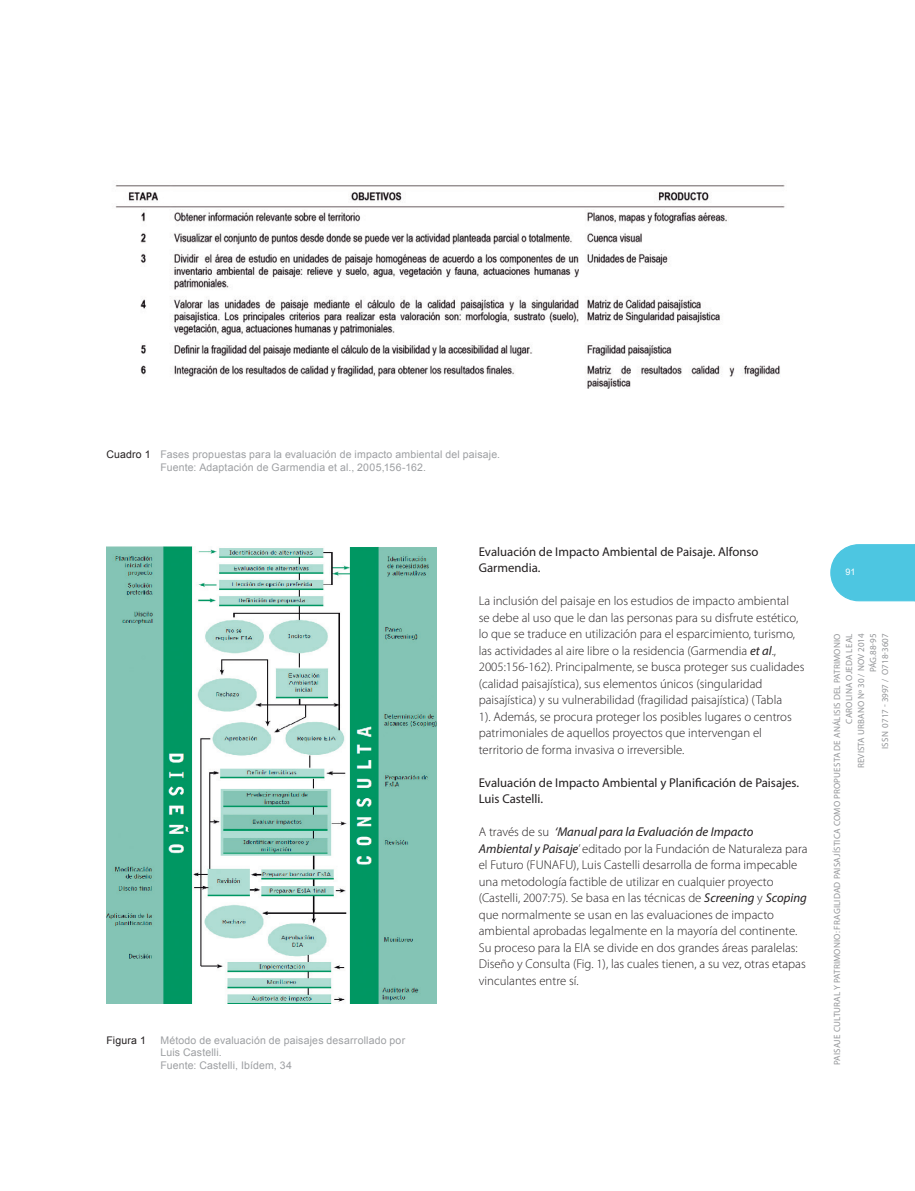
<style>
.page{position:relative;width:915px;height:1191px;background:#fff}
.page>*{position:absolute;margin:0;border:0;box-sizing:border-box;transform-origin:0 0}
.t1{font:300 12.75px/16.5px "Myriad Pro";color:#231f20}
.t2{font:12.75px/16.5px "Myriad Pro";color:#231f20}
.t3{font:10.5px/12.6px "Arial";letter-spacing:.015em;color:#9d9fa2}
.t4{font:10.5px "Arial";letter-spacing:.015em;color:#231f20}
.t5{font:9px/12px "Myriad Pro";letter-spacing:.02em;color:#939598;text-align:right}
.t6{font:9px "Arial";color:#fff}
.s1{color:#231f20}
.s2{font-weight:400;font-style:italic}
</style>
<div class="page">
<svg style="left:830px;top:544px;width:85px;height:58px;background:#5ccbe3"></svg>
<img style="left:115px;top:185px;width:670px;height:204px">
<img style="left:106px;top:546px;width:330px;height:457px">
<p class="t3" style="left:160px;top:448px;width:341px;text-indent:-54px"><span class="s1">Cuadro 1</span> Fases propuestas para la evaluación de impacto ambiental del paisaje.<br>Fuente: Adaptación de Garmendia et al., 2005,156-162.</p>
<p class="t4" style="left:106px;top:1033px;width:41px">Figura 1</p>
<p class="t3" style="left:160px;top:1033px;width:246px">Método de evaluación de paisajes desarrollado por<br>Luis Castelli.<br>Fuente: Castelli, Ibídem, 34</p>
<p class="t2" style="left:478px;top:543px;width:281px">Evaluación de Impacto Ambiental de Paisaje. Alfonso<br>Garmendia.</p>
<p class="t1" style="left:478px;top:593px;width:327px">La inclusión del paisaje en los estudios de impacto ambiental<br>se debe al uso que le dan las personas para su disfrute estético, lo que se traduce en utilización para el esparcimiento, turismo, las actividades al aire libre o la residencia (Garmendia <span class="s2">et al</span>., 2005:156-162). Principalmente, se busca proteger sus cualidades (calidad paisajística), sus elementos únicos (singularidad paisajística) y su vulnerabilidad (fragilidad paisajística) (Tabla<br>1). Además, se procura proteger los posibles lugares o centros patrimoniales de aquellos proyectos que intervengan el territorio de forma invasiva o irreversible.</p>
<p class="t2" style="left:478px;top:774px;width:322px">Evaluación de Impacto Ambiental y Planificación de Paisajes.<br>Luis Castelli.</p>
<p class="t1" style="left:478px;top:824px;width:330px">A través de su <span class="s2">‘Manual para la Evaluación de Impacto Ambiental y Paisaje</span>’ editado por la Fundación de Naturaleza para el Futuro (FUNAFU), Luis Castelli desarrolla de forma impecable una metodología factible de utilizar en cualquier proyecto (Castelli, 2007:75). Se basa en las técnicas de <span class="s2">Screening</span> y <span class="s2">Scoping </span>que normalmente se usan en las evaluaciones de impacto ambiental aprobadas legalmente en la mayoría del continente.<br>Su proceso para la EIA se divide en dos grandes áreas paralelas:<br>Diseño y Consulta (Fig. 1), las cuales tienen, a su vez, otras etapas vinculantes entre sí.</p>
<p class="t6" style="left:845px;top:566px;width:12px">91</p>
<p class="t5" style="left:830px;top:1065px;width:433px;rotate:-90deg">PAISAJE CULTURAL Y PATRIMONIO: FRAGILIDAD PAISAJÍSTICA COMO PROPUESTA DE ANÁLISIS DEL PATRIMONIO CAROLINA OJEDA LEAL<br>REVISTA URBANO Nº 30 / NOV 2014<br>PÁG.88-95<br>ISSN 0717 - 3997 / O718-3607</p>
</div>
